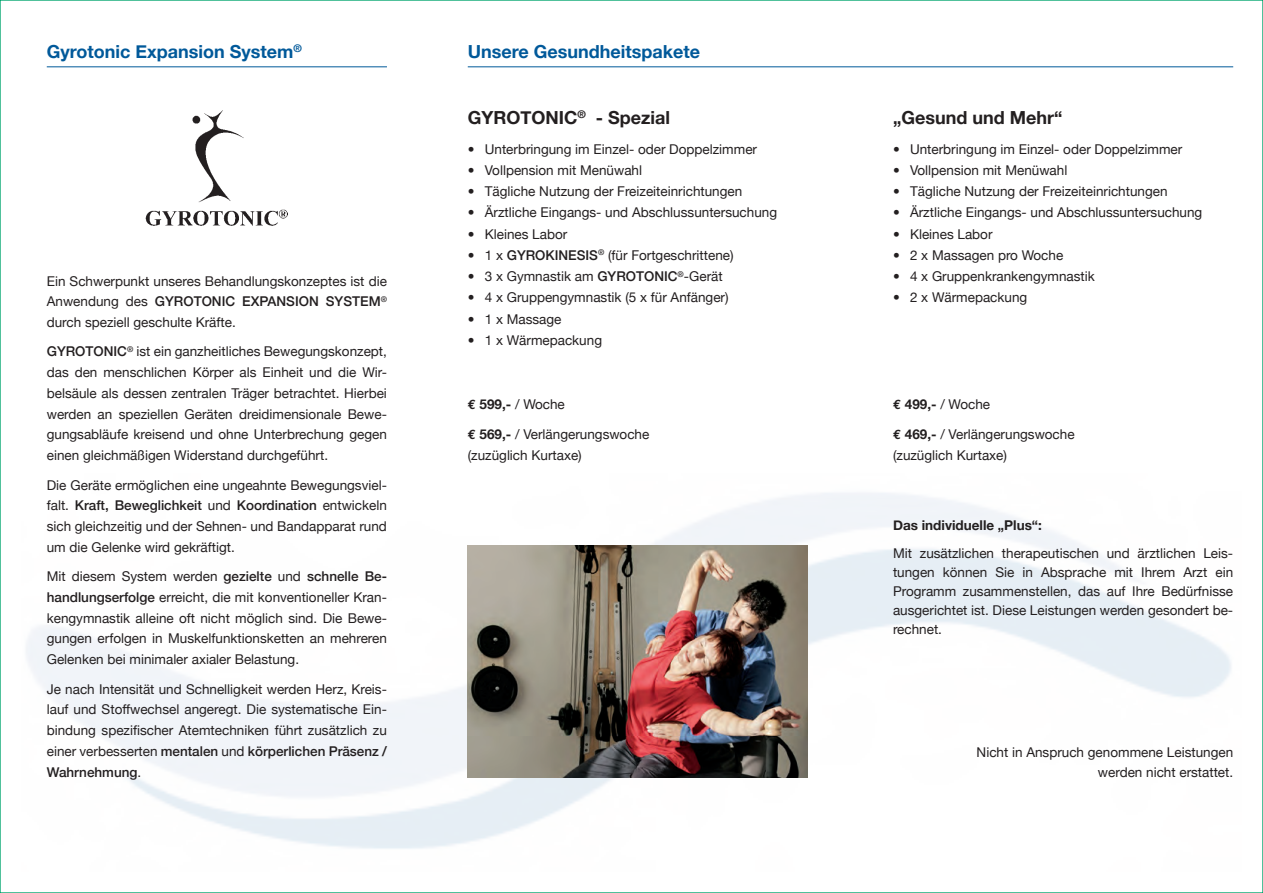
<style>
.page{position:relative;width:1263px;height:893px;background:#fff}
.page>*{position:absolute;margin:0;border:0;box-sizing:border-box;transform-origin:0 0}
.t1{font:700 18px "Helvetica Neue";color:#00599a}
.t2{font:700 18px "Helvetica Neue";color:#231f20}
.t3{font:700 18px "Helvetica Neue";color:#231f20}
.t4{font:13.5px/20.9px "Helvetica Neue";color:#231f20;text-align:justify}
.t5{font:700 13.5px "Helvetica Neue";color:#231f20}
.s1{font-style:inherit}
.s2{font-weight:500}
.s3{font-family:"Euro Mono";font-weight:700}
.s4{font-weight:700}
</style>
<div class="page">
<img style="left:26px;top:493px;width:1205px;height:356px">
<hr style="left:47px;top:66px;width:340px;height:1px;background:#00599a">
<img style="left:468px;top:546px;width:340px;height:231px">
<img style="left:146px;top:111px;width:141px;height:115px">
<hr style="left:468px;top:66px;width:765px;height:1px;background:#00599a">
<h1 class="t1" style="left:47px;top:40px;width:257px"><span class="s1">Gyr</span>otonic Expansion System<sup>®</sup></h1>
<p class="t4" style="left:47px;top:270px;width:342px">Ein Schwerpunkt unseres Behandlungskonzeptes ist die Anwendung des <span class="s2">GYROTONIC EXPANSION SYSTEM</span><sup>® </sup>durch speziell geschulte Kräfte.</p>
<p class="t4" style="left:47px;top:341px;width:342px"><span class="s2">GYROTONIC</span><sup>®</sup> ist ein ganzheitliches Bewegungskonzept, das den menschlichen Körper als Einheit und die Wir&shy;belsäule als dessen zentralen Träger betrachtet. Hierbei werden an speziellen Geräten dreidimensionale Bewe&shy;gungsabläufe kreisend und ohne Unterbrechung gegen einen gleichmäßigen Widerstand durchgeführt.</p>
<p class="t4" style="left:47px;top:474px;width:342px">Die Geräte ermöglichen eine ungeahnte Bewegungsviel&shy;falt. <span class="s2">Kraft, Beweglichkeit</span> und <span class="s2">Koordination</span> entwickeln sich gleichzeitig und der Sehnen- und Bandapparat rund um die Gelenke wird gekräftigt.</p>
<p class="t4" style="left:47px;top:566px;width:342px">Mit diesem System werden <span class="s2">gezielte</span> und <span class="s2">schnelle Be&shy;handlungserfolge</span> erreicht, die mit konventioneller Kran&shy;kengymnastik alleine oft nicht möglich sind. Die Bewe&shy;gungen erfolgen in Muskelfunktionsketten an mehreren Gelenken bei minimaler axialer Belastung.</p>
<p class="t4" style="left:47px;top:678px;width:342px">Je nach Intensität und Schnelligkeit werden Herz, Kreis&shy;lauf und Stoffwechsel angeregt. Die systematische Ein&shy;bindung spezifischer Atemtechniken führt zusätzlich zu einer verbesserten <span class="s2">mentalen</span> und <span class="s2">körperlichen Präsenz / Wahrnehmung</span>.</p>
<h1 class="t1" style="left:468px;top:40px;width:234px"><span class="s1">Unser</span>e Gesundheitspakete</h1>
<h1 class="t2" style="left:468px;top:103px;width:204px">GYROTONIC<sup>®</sup> <span class="s1">- Spezial</span></h1>
<p class="t4" style="left:468px;top:138px;width:291px">• Unterbringung im Einzel- oder Doppelzimmer</p>
<p class="t4" style="left:468px;top:159px;width:176px">• Vollpension mit Menüwahl</p>
<p class="t4" style="left:468px;top:181px;width:276px">• Tägliche Nutzung der Freizeiteinrichtungen</p>
<p class="t4" style="left:468px;top:202px;width:311px">• Ärztliche Eingangs- und Abschlussuntersuchung</p>
<p class="t4" style="left:468px;top:223px;width:101px">• Kleines Labor</p>
<p class="t4" style="left:468px;top:245px;width:267px">• 1 x <span class="s2">GYROKINESIS</span><sup>®</sup> (für Fortgeschrittene)</p>
<p class="t4" style="left:468px;top:266px;width:256px">• 3 x Gymnastik am <span class="s2">GYROTONIC</span><sup>®</sup>-Gerät</p>
<p class="t4" style="left:468px;top:287px;width:262px">• 4 x Gruppengymnastik (5 x für Anfänger)</p>
<p class="t4" style="left:468px;top:308px;width:95px">• 1 x Massage</p>
<p class="t4" style="left:468px;top:330px;width:136px">• 1 x Wärmepackung</p>
<p class="t4" style="left:468px;top:393px;width:99px"><span class="s3">E</span> <span class="s4">599,-</span> / Woche</p>
<p class="t4" style="left:468px;top:423px;width:183px;line-height:21.3px"><span class="s3">E</span> <span class="s4">569,-</span> / Verlängerungswoche (zuzüglich Kurtaxe)</p>
<h1 class="t3" style="left:893px;top:106px;width:171px">„Gesund und Mehr“</h1>
<p class="t4" style="left:893px;top:138px;width:291px">• Unterbringung im Einzel- oder Doppelzimmer</p>
<p class="t4" style="left:893px;top:159px;width:176px">• Vollpension mit Menüwahl</p>
<p class="t4" style="left:893px;top:181px;width:276px">• Tägliche Nutzung der Freizeiteinrichtungen</p>
<p class="t4" style="left:893px;top:202px;width:311px">• Ärztliche Eingangs- und Abschlussuntersuchung</p>
<p class="t4" style="left:893px;top:223px;width:101px">• Kleines Labor</p>
<p class="t4" style="left:893px;top:245px;width:172px">• 2 x Massagen pro Woche</p>
<p class="t4" style="left:893px;top:266px;width:203px">• 4 x Gruppenkrankengymnastik</p>
<p class="t4" style="left:893px;top:287px;width:136px">• 2 x Wärmepackung</p>
<p class="t4" style="left:893px;top:393px;width:99px"><span class="s3">E</span> <span class="s4">499,-</span> / Woche</p>
<p class="t4" style="left:893px;top:423px;width:183px;line-height:21.3px"><span class="s3">E</span> <span class="s4">469,-</span> / Verlängerungswoche (zuzüglich Kurtaxe)</p>
<p class="t5" style="left:893px;top:517px;width:150px">Das individuelle „Plus“:</p>
<p class="t4" style="left:893px;top:543px;width:342px;line-height:19.2px">Mit zusätzlichen therapeutischen und ärztlichen Leis&shy;tungen können Sie in Absprache mit Ihrem Arzt ein Programm zusammenstellen, das auf Ihre Bedürfnisse ausgerichtet ist. Diese Leistungen werden gesondert be&shy;rechnet.</p>
<p class="t4" style="left:976px;top:743px;width:258px;line-height:19.2px;text-align:right">Nicht in Anspruch genommene Leistungen werden nicht erstattet.</p>
</div>
